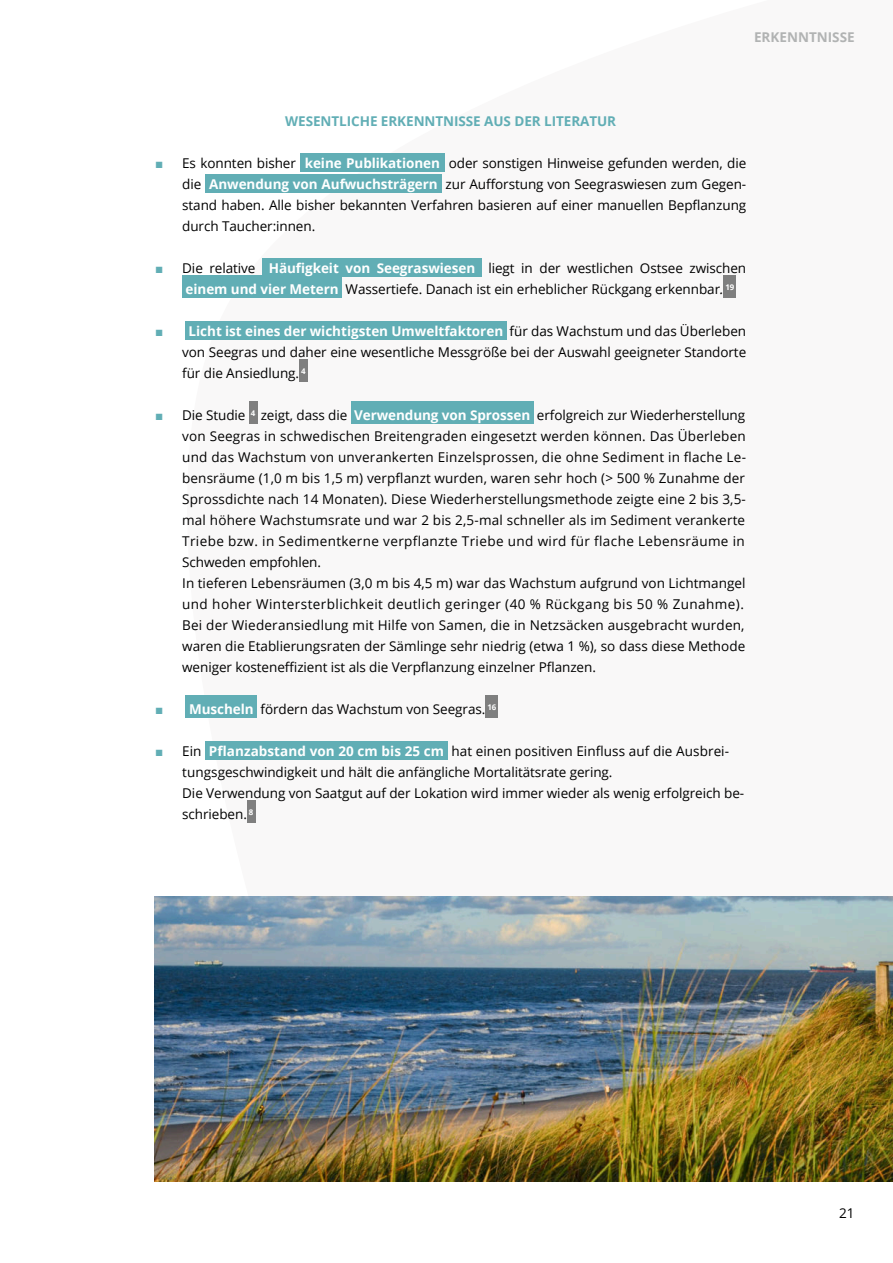
<style>
.page{position:relative;width:893px;height:1263px;background:#fff}
.page>*{position:absolute;margin:0;border:0;box-sizing:border-box;transform-origin:0 0}
.t1{font:13.5px/21px "Open Sans";color:#000}
.t2{font:700 13.5px "Open Sans";letter-spacing:-.005em;color:#61aeb5}
.t3{font:700 13.5px "Open Sans";color:#b1b3b3}
.s1{font-family:"Arial";color:#61aeb5}
.s2{font-weight:700;color:#fff}
.s3{font-style:italic}
.s4{font-family:"Arial";font-weight:700;color:#61aeb5}
</style>
<div class="page">
<div style="left:300px;top:154px;width:144px;height:18px;background:#61aeb5"></div>
<div style="left:205px;top:175px;width:237px;height:18px;background:#61aeb5"></div>
<div style="left:262px;top:259px;width:220px;height:18px;background:#61aeb5"></div>
<div style="left:182px;top:275px;width:160px;height:23px;background:#61aeb5"></div>
<div style="left:723px;top:275px;width:13px;height:23px;background:#7f7f7f"></div>
<div style="left:185px;top:322px;width:321px;height:18px;background:#61aeb5"></div>
<div style="left:299px;top:359px;width:9px;height:23px;background:#7f7f7f"></div>
<div style="left:249px;top:401px;width:8px;height:23px;background:#7f7f7f"></div>
<div style="left:351px;top:401px;width:183px;height:23px;background:#61aeb5"></div>
<div style="left:186px;top:695px;width:71px;height:23px;background:#61aeb5"></div>
<div style="left:485px;top:695px;width:13px;height:23px;background:#7f7f7f"></div>
<div style="left:205px;top:742px;width:243px;height:18px;background:#61aeb5"></div>
<div style="left:247px;top:800px;width:8px;height:23px;background:#7f7f7f"></div>
<img style="left:155px;top:897px;width:738px;height:284px">
<p class="t3" style="left:754px;top:28px;width:102px">ERKENNTNISSE</p>
<p class="t2" style="left:285px;top:112px;width:332px">WESENTLICHE ERKENNTNISSE AUS DER LITERATUR</p>
<p class="t1" style="left:182px;top:152px;width:566px;text-align:justify;text-indent:-27px"><span class="s1">■</span> Es konnten bisher <span class="s2">keine Publikationen</span> oder sonstigen Hinweise gefunden werden, die die <span class="s2">Anwendung von Aufwuchsträgern</span> zur Aufforstung von Seegraswiesen zum Gegen&shy;stand haben. Alle bisher bekannten Verfahren basieren auf einer manuellen Bepflanzung durch Taucher:innen.</p>
<p class="t1" style="left:186px;top:257px;width:562px;text-indent:-30px"><span class="s1">■</span> Die relative <span class="s2">Häufigkeit von Seegraswiesen</span> liegt in der westlichen Ostsee zwischen <span class="s2">einem und vier Metern</span> Wassertiefe. Danach ist ein erheblicher Rückgang erkennbar<span class="s3">.</span> <sup>19</sup></p>
<p class="t1" style="left:182px;top:320px;width:566px;text-align:justify;text-indent:-27px"><span class="s4">■</span> <span class="s2">Licht ist eines der wichtigsten Umweltfaktoren</span> für das Wachstum und das Überleben von Seegras und daher eine wesentliche Messgröße bei der Auswahl geeigneter Standorte für die Ansiedlung. <sup>4</sup></p>
<p class="t1" style="left:182px;top:404px;width:565px;text-indent:-27px"><span class="s1">■</span> Die Studie <sup>4</sup> zeigt, dass die <span class="s2">Verwendung von Sprossen</span> erfolgreich zur Wiederherstellung von Seegras in schwedischen Breitengraden eingesetzt werden können. Das Überleben und das Wachstum von unverankerten Einzelsprossen, die ohne Sediment in flache Le&shy;bensräume (1,0 m bis 1,5 m) verpflanzt wurden, waren sehr hoch (&gt; 500 % Zunahme der Sprossdichte nach 14 Monaten). Diese Wiederherstellungsmethode zeigte eine 2 bis 3,5- mal höhere Wachstumsrate und war 2 bis 2,5-mal schneller als im Sediment verankerte Triebe bzw. in Sedimentkerne verpflanzte Triebe und wird für flache Lebensräume in Schweden empfohlen.<br>In tieferen Lebensräumen (3,0 m bis 4,5 m) war das Wachstum aufgrund von Lichtmangel und hoher Wintersterblichkeit deutlich geringer (40 % Rückgang bis 50 % Zunahme).<br>Bei der Wiederansiedlung mit Hilfe von Samen, die in Netzsäcken ausgebracht wurden, waren die Etablierungsraten der Sämlinge sehr niedrig (etwa 1 %), so dass diese Methode weniger kostenefÏzient ist als die Verpflanzung einzelner Pflanzen.</p>
<p class="t1" style="left:155px;top:698px;width:343px"><span class="s1">■</span> <span class="s2">Muscheln</span> fördern das Wachstum von Seegras. <sup>16</sup></p>
<p class="t1" style="left:182px;top:740px;width:563px;text-indent:-27px"><span class="s1">■</span> Ein <span class="s2">Pflanzabstand von 20 cm bis 25 cm</span> hat einen positiven Einfluss auf die Ausbrei&shy;tungsgeschwindigkeit und hält die anfängliche Mortalitätsrate gering.<br>Die Verwendung von Saatgut auf der Lokation wird immer wieder als wenig erfolgreich be&shy;schrieben. <sup>8</sup></p>
<p class="t1" style="left:839px;top:1202px;width:17px">21</p>
</div>
